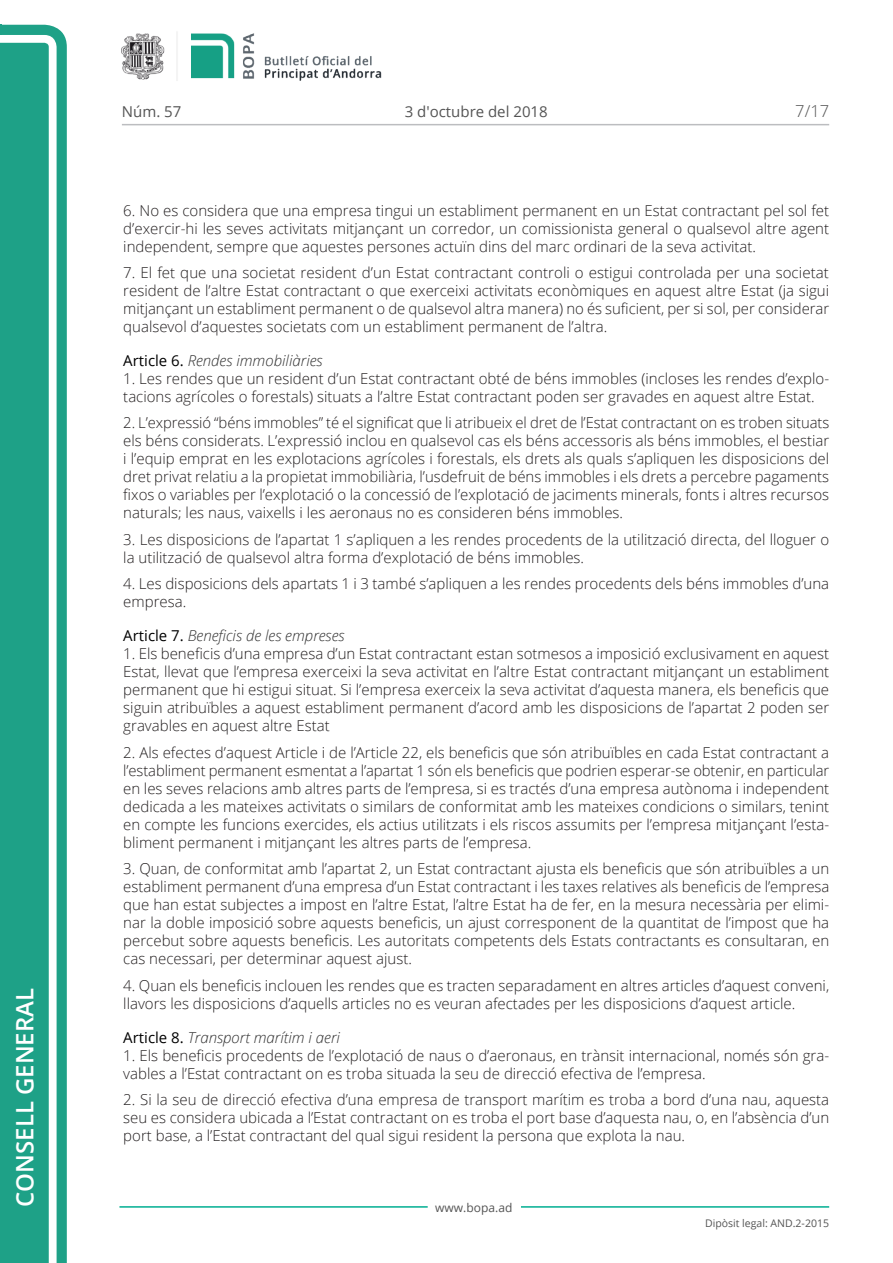
<style>
.page{position:relative;width:893px;height:1263px;background:#fff}
.page>*{position:absolute;margin:0;border:0;box-sizing:border-box;transform-origin:0 0}
.t1{font:600 24px "Open Sans";color:#fff}
.t2{font:300 16.5px "Open Sans";color:#545454}
.Body_text{font:300 15px/18px "Open Sans";color:#231f20;text-align:justify}
.Titol_7{font:italic 300 15px "Open Sans";color:#303030}
.t3{font:15px "Open Sans";color:#545454}
.t4{font:12px "Open Sans";color:#545454}
.t5{font:10.5px "Open Sans";color:#545454}
.s1{font-weight:400;font-style:normal;color:#000}
</style>
<div class="page">
<svg style="left:0;top:25px;width:67px;height:1238px;fill:#1ea187"></svg>
<div style="left:0;top:43px;width:49px;height:1220px;background:#1ea187"></div>
<img style="left:122px;top:32px;width:260px;height:49px">
<hr style="left:119px;top:1206px;width:309px;height:2px;background:#00ae91">
<hr style="left:521px;top:1206px;width:308px;height:2px;background:#00ae91">
<hr style="left:122px;top:124px;width:707px;height:1px;background:#bcbdc0">
<h1 class="t1" style="left:8px;top:1207px;width:220px;rotate:-90deg">Consell General</h1>
<p class="t3" style="left:122px;top:102px;width:61px">Núm. 57</p>
<p class="t3" style="left:405px;top:102px;width:144px">3 d'octubre del 2018</p>
<p class="t2" style="left:795px;top:100px;width:35px">7/17</p>
<p class="Body_text" style="left:123px;top:201px;width:707px">6. No es considera que una empresa tingui un establiment permanent en un Estat contractant pel sol fet d’exercir-hi les seves activitats mitjançant un corredor, un comissionista general o qualsevol altre agent independent, sempre que aquestes persones actuïn dins del marc ordinari de la seva activitat.</p>
<p class="Body_text" style="left:123px;top:263px;width:707px">7. El fet que una societat resident d’un Estat contractant controli o estigui controlada per una societat resident de l’altre Estat contractant o que exerceixi activitats econòmiques en aquest altre Estat (ja sigui mitjançant un establiment permanent o de qualsevol altra manera) no és suficient, per si sol, per considerar qualsevol d’aquestes societats com un establiment permanent de l’altra.</p>
<p class="Titol_7" style="left:123px;top:350px;width:201px"><span class="s1">Article 6.</span> Rendes immobiliàries</p>
<p class="Body_text" style="left:123px;top:369px;width:707px">1. Les rendes que un resident d’un Estat contractant obté de béns immobles (incloses les rendes d’explo&shy;tacions agrícoles o forestals) situats a l’altre Estat contractant poden ser gravades en aquest altre Estat.</p>
<p class="Body_text" style="left:123px;top:413px;width:707px">2. L’expressió “béns immobles” té el significat que li atribueix el dret de l’Estat contractant on es troben situats els béns considerats. L’expressió inclou en qualsevol cas els béns accessoris als béns immobles, el bestiar i l’equip emprat en les explotacions agrícoles i forestals, els drets als quals s’apliquen les disposicions del dret privat relatiu a la propietat immobiliària, l’usdefruit de béns immobles i els drets a percebre pagaments fixos o variables per l’explotació o la concessió de l’explotació de jaciments minerals, fonts i altres recursos naturals; les naus, vaixells i les aeronaus no es consideren béns immobles.</p>
<p class="Body_text" style="left:123px;top:530px;width:707px">3. Les disposicions de l’apartat 1 s’apliquen a les rendes procedents de la utilització directa, del lloguer o la utilització de qualsevol altra forma d’explotació de béns immobles.</p>
<p class="Body_text" style="left:123px;top:575px;width:707px">4. Les disposicions dels apartats 1 i 3 també s’apliquen a les rendes procedents dels béns immobles d’una empresa.</p>
<p class="Titol_7" style="left:123px;top:625px;width:223px"><span class="s1">Article 7.</span> Beneficis de les empreses</p>
<p class="Body_text" style="left:123px;top:644px;width:707px">1. Els beneficis d’una empresa d’un Estat contractant estan sotmesos a imposició exclusivament en aquest Estat, llevat que l’empresa exerceixi la seva activitat en l’altre Estat contractant mitjançant un establiment permanent que hi estigui situat. Si l’empresa exerceix la seva activitat d’aquesta manera, els beneficis que siguin atribuïbles a aquest establiment permanent d’acord amb les disposicions de l’apartat 2 poden ser gravables en aquest altre Estat</p>
<p class="Body_text" style="left:123px;top:743px;width:707px">2. Als efectes d’aquest Article i de l’Article 22, els beneficis que són atribuïbles en cada Estat contractant a l’establiment permanent esmentat a l’apartat 1 són els beneficis que podrien esperar-se obtenir, en particular en les seves relacions amb altres parts de l’empresa, si es tractés d’una empresa autònoma i independent dedicada a les mateixes activitats o similars de conformitat amb les mateixes condicions o similars, tenint en compte les funcions exercides, els actius utilitzats i els riscos assumits per l’empresa mitjançant l’esta&shy;bliment permanent i mitjançant les altres parts de l’empresa.</p>
<p class="Body_text" style="left:123px;top:859px;width:708px">3. Quan, de conformitat amb l’apartat 2, un Estat contractant ajusta els beneficis que són atribuïbles a un establiment permanent d’una empresa d’un Estat contractant i les taxes relatives als beneficis de l’empresa que han estat subjectes a impost en l’altre Estat, l’altre Estat ha de fer, en la mesura necessària per elimi&shy;nar la doble imposició sobre aquests beneficis, un ajust corresponent de la quantitat de l’impost que ha percebut sobre aquests beneficis. Les autoritats competents dels Estats contractants es consultaran, en cas necessari, per determinar aquest ajust.</p>
<p class="Body_text" style="left:123px;top:976px;width:707px">4. Quan els beneficis inclouen les rendes que es tracten separadament en altres articles d’aquest conveni, llavors les disposicions d’aquells articles no es veuran afectades per les disposicions d’aquest article.</p>
<p class="Titol_7" style="left:123px;top:1027px;width:218px"><span class="s1">Article 8.</span> Transport marítim i aeri</p>
<p class="Body_text" style="left:123px;top:1046px;width:707px">1. Els beneficis procedents de l’explotació de naus o d’aeronaus, en trànsit internacional, només són gra&shy;vables a l’Estat contractant on es troba situada la seu de direcció efectiva de l’empresa.</p>
<p class="Body_text" style="left:123px;top:1090px;width:707px">2. Si la seu de direcció efectiva d’una empresa de transport marítim es troba a bord d’una nau, aquesta seu es considera ubicada a l’Estat contractant on es troba el port base d’aquesta nau, o, en l’absència d’un port base, a l’Estat contractant del qual sigui resident la persona que explota la nau.</p>
<p class="t4" style="left:435px;top:1199px;width:79px">www.bopa.ad</p>
<p class="t5" style="left:705px;top:1216px;width:125px">Dipòsit legal: AND.2-2015</p>
</div>
